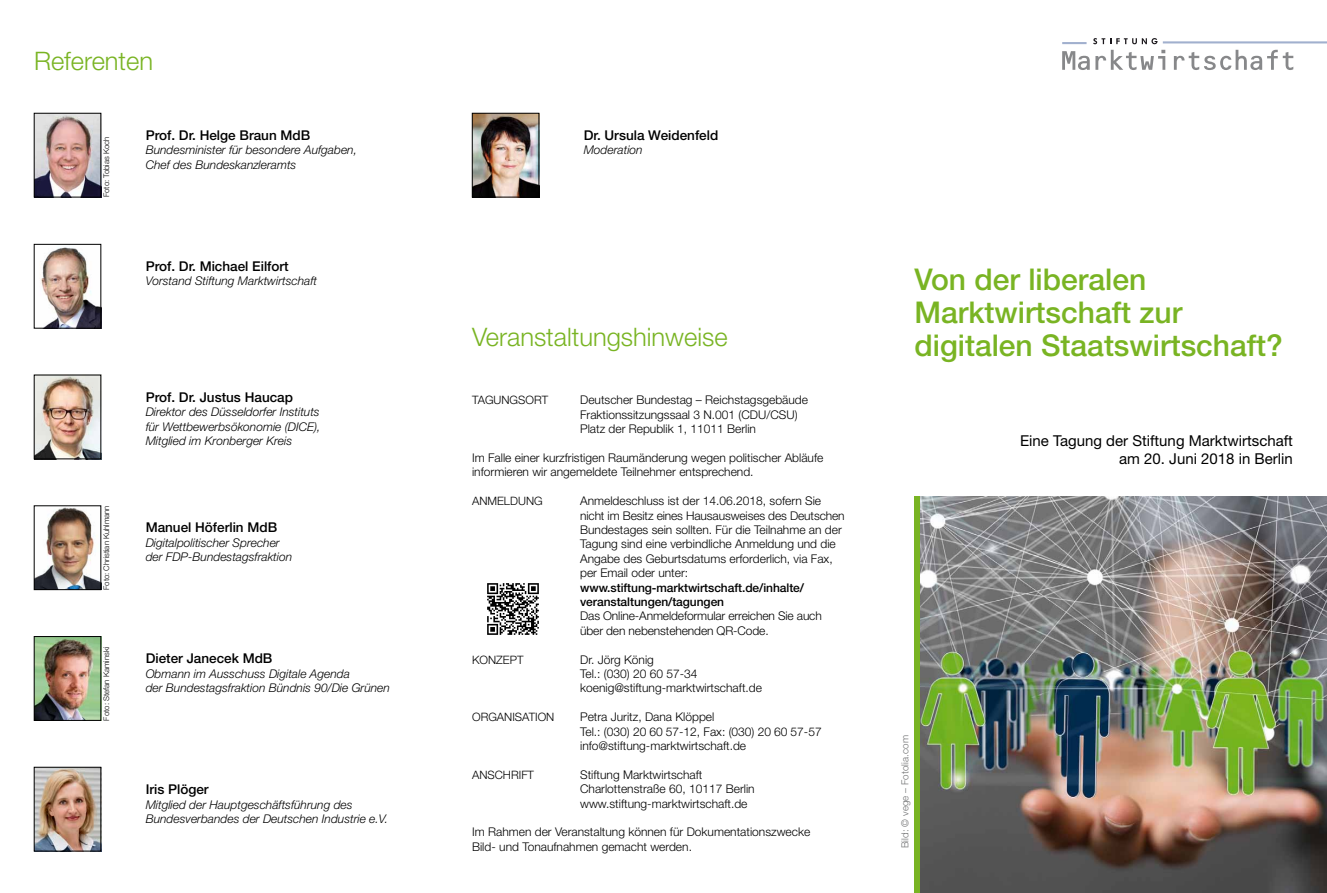
<style>
.page{position:relative;width:1327px;height:893px;background:#fff}
.page>*{position:absolute;margin:0;border:0;box-sizing:border-box;transform-origin:0 0}
.t1{font:500 30px/33px "Helvetica Neue";color:#79b423}
.t2{font:300 25.5px "Helvetica Neue";color:#79b423}
.t3{font:15px/18px "Helvetica Neue";color:#000;text-align:right}
.t4{font:500 13.5px "Helvetica Neue";color:#000}
.t5{font:300 12px/14.4px "Helvetica Neue";color:#000}
.t6{font:italic 300 12px/14.4px "Helvetica Neue";color:#000}
.t7{font:500 12px/14.4px "Helvetica Neue";letter-spacing:-.005em;color:#000}
.t8{font:300 11.55px "Helvetica Neue";color:#000}
.t9{font:300 9.75px "Helvetica Neue";letter-spacing:.01em;color:#707172}
.t10{font:300 7.8px "Helvetica Neue";color:#000}
</style>
<div class="page">
<img style="left:919px;top:496px;width:408px;height:397px">
<svg style="left:1062px;top:51px;width:27px;height:19px"></svg>
<svg style="left:1095px;top:50px;width:70px;height:20px"></svg>
<svg style="left:1174px;top:50px;width:119px;height:20px"></svg>
<svg style="left:1093px;top:38px;width:64px;height:6px"></svg>
<hr style="left:1162px;top:41px;width:165px;height:2px;background:#a1b0ce">
<hr style="left:1062px;top:42px;width:24px;height:2px;background:#a1b0ce">
<div style="left:914px;top:496px;width:5px;height:397px;background:#79b423"></div>
<img style="left:40px;top:247px;width:59px;height:79px">
<div style="left:34px;top:244px;width:67px;height:84px;border:1px solid #000"></div>
<img style="left:36px;top:638px;width:63px;height:81px">
<div style="left:34px;top:636px;width:67px;height:85px;border:1px solid #000"></div>
<img style="left:36px;top:377px;width:63px;height:80px">
<img style="left:36px;top:115px;width:63px;height:80px">
<div style="left:34px;top:113px;width:67px;height:84px;border:1px solid #000"></div>
<img style="left:36px;top:508px;width:63px;height:80px">
<div style="left:34px;top:506px;width:67px;height:84px;border:1px solid #000"></div>
<svg style="left:487px;top:583px;width:52px;height:52px"></svg>
<img style="left:474px;top:115px;width:63px;height:80px">
<div style="left:472px;top:113px;width:67px;height:84px;border:1px solid #000"></div>
<img style="left:36px;top:769px;width:63px;height:80px">
<div style="left:34px;top:767px;width:67px;height:84px;border:1px solid #000"></div>
<h2 class="t2" style="left:34px;top:45px;width:121px">Referenten</h2>
<p class="t10" style="left:101px;top:197px;width:62px;rotate:-90deg">Foto: Tobias Koch</p>
<p class="t4" style="left:146px;top:127px;width:166px">Prof. Dr. Helge Braun MdB</p>
<p class="t6" style="left:146px;top:143px;width:213px">Bundesminister für besondere Aufgaben,<br>Chef des Bundeskanzleramts</p>
<p class="t4" style="left:146px;top:258px;width:145px">Prof. Dr. Michael Eilfort</p>
<p class="t6" style="left:146px;top:274px;width:173px">Vorstand Stiftung Marktwirtschaft</p>
<p class="t10" style="left:101px;top:590px;width:86px;rotate:-90deg">Foto: Christian Kuhlmann</p>
<p class="t10" style="left:101px;top:721px;width:75px;rotate:-90deg">Foto: Stefan Kaminski</p>
<p class="t4" style="left:146px;top:389px;width:149px">Prof. Dr. Justus Haucap</p>
<p class="t6" style="left:146px;top:404px;width:176px;text-align:justify">Direktor des Düsseldorfer Instituts für Wettbewerbsökonomie (DICE), Mitglied im Kronberger Kreis</p>
<p class="t4" style="left:146px;top:519px;width:133px">Manuel Höferlin MdB</p>
<p class="t6" style="left:146px;top:535px;width:148px">Digitalpolitischer Sprecher der FDP-Bundestagsfraktion</p>
<p class="t4" style="left:146px;top:650px;width:128px">Dieter Janecek MdB</p>
<p class="t6" style="left:146px;top:666px;width:246px">Obmann im Ausschuss Digitale Agenda<br>der Bundestagsfraktion Bündnis 90/Die Grünen</p>
<p class="t4" style="left:146px;top:781px;width:65px">Iris Plöger</p>
<p class="t6" style="left:146px;top:797px;width:244px">Mitglied der Hauptgeschäftsführung des<br>Bundesverbandes der Deutschen Industrie e.V.</p>
<p class="t4" style="left:584px;top:127px;width:136px">Dr. Ursula Weidenfeld</p>
<p class="t6" style="left:584px;top:143px;width:60px">Moderation</p>
<h2 class="t2" style="left:472px;top:321px;width:257px">Veranstaltungshinweise</h2>
<p class="t8" style="left:472px;top:393px;width:78px">TAGUNGSORT</p>
<p class="t5" style="left:580px;top:393px;width:229px">Deutscher Bundestag – Reichstagsgebäude<br>Fraktionssitzungssaal 3 N.001 (CDU/CSU)<br>Platz der Republik 1, 11011 Berlin</p>
<p class="t5" style="left:472px;top:450px;width:353px">Im Falle einer kurzfristigen Raumänderung wegen politischer Abläufe informieren wir angemeldete Teilnehmer entsprechend.</p>
<p class="t8" style="left:472px;top:494px;width:72px">ANMELDUNG</p>
<p class="t5" style="left:580px;top:493px;width:266px">Anmeldeschluss ist der 14.06.2018, sofern Sie nicht im Besitz eines Hausausweises des Deutschen Bundestages sein sollten. Für die Teilnahme an der Tagung sind eine verbindliche Anmeldung und die Angabe des Geburtsdatums erforderlich, via Fax, per Email oder unter:</p>
<p class="t7" style="left:580px;top:580px;width:225px">www.stiftung-marktwirtschaft.de/inhalte/ veranstaltungen/tagungen</p>
<p class="t5" style="left:580px;top:609px;width:243px">Das Online-Anmeldeformular erreichen Sie auch über den nebenstehenden QR-Code.</p>
<p class="t8" style="left:472px;top:652px;width:53px">KONZEPT</p>
<p class="t5" style="left:580px;top:652px;width:183px">Dr. Jörg König<br>Tel.: (030) 20 60 57-34 koenig@stiftung-marktwirtschaft.de</p>
<p class="t8" style="left:472px;top:710px;width:84px">ORGANISATION</p>
<p class="t5" style="left:580px;top:709px;width:243px">Petra Juritz, Dana Klöppel<br>Tel.: (030) 20 60 57-12, Fax: (030) 20 60 57-57 info@stiftung-marktwirtschaft.de</p>
<p class="t8" style="left:472px;top:768px;width:63px">ANSCHRIFT</p>
<p class="t5" style="left:580px;top:767px;width:176px">Stiftung Marktwirtschaft<br>Charlottenstraße 60, 10117 Berlin www.stiftung-marktwirtschaft.de</p>
<p class="t5" style="left:472px;top:825px;width:340px">Im Rahmen der Veranstaltung können für Dokumentationszwecke<br>Bild- und Tonaufnahmen gemacht werden.</p>
<h1 class="t1" style="left:914px;top:262px;width:370px">Von der liberalen<br>Marktwirtschaft zur digitalen Staatswirtschaft?</h1>
<p class="t9" style="left:899px;top:848px;width:115px;rotate:-90deg">Bild: © vege – Fotolia.com</p>
<p class="t3" style="left:1020px;top:431px;width:274px">Eine Tagung der Stiftung Marktwirtschaft am 20. Juni 2018 in Berlin</p>
</div>
